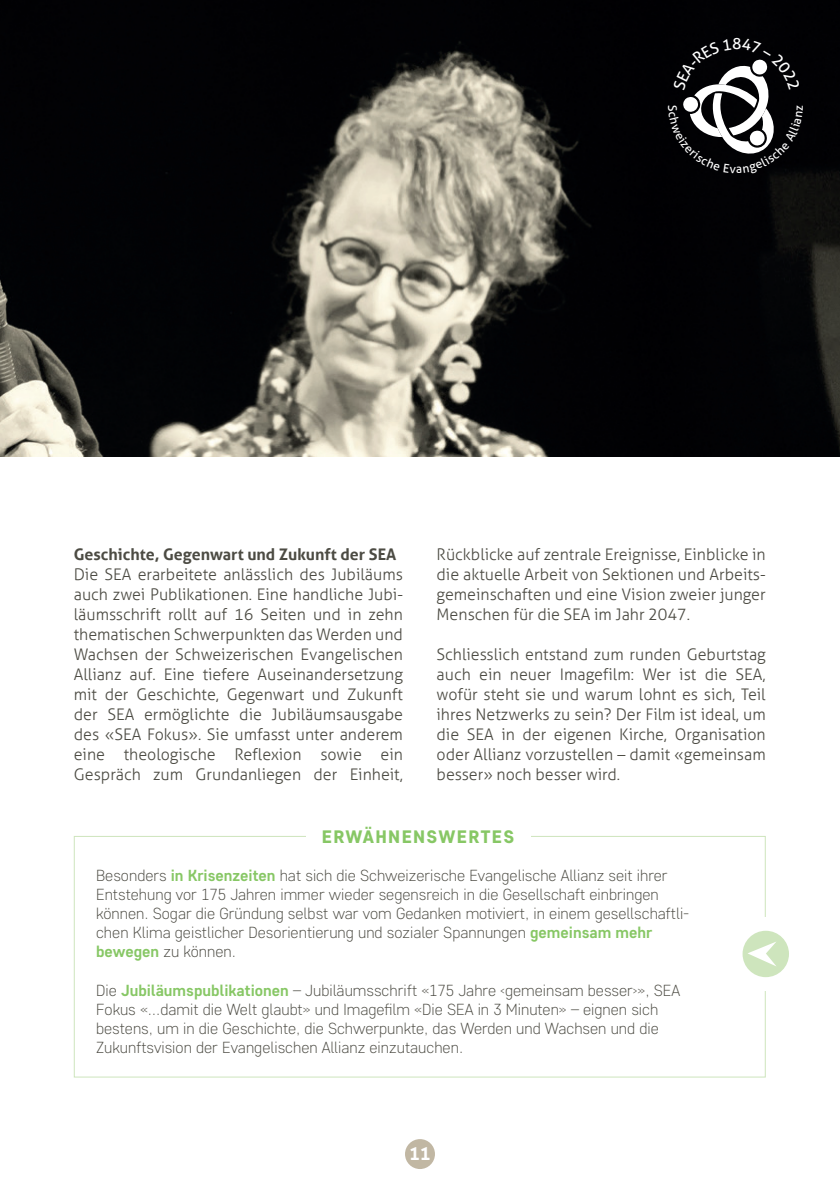
<style>
.page{position:relative;width:840px;height:1191px;background:#fff}
.page>*{position:absolute;margin:0;border:0;box-sizing:border-box;transform-origin:0 0}
.t1{font:800 18px "Core Sans D65";letter-spacing:.075em;color:#87c765}
.t2{font:700 18px "Aller";color:#fff}
.t3{font:300 16px/20px "Aller";color:#4c4b43;text-align:justify}
.t4{font:300 16px/19.2px "Core Sans D25";color:#4c4b43}
.t5{font:700 16px "Aller";color:#4c4b43}
.s1{font-family:"Core Sans D55";font-weight:700;color:#87c765}
</style>
<div class="page">
<div style="left:405px;top:1139px;width:29px;height:30px;background:#c1b7a3;border-radius:50%"></div>
<img style="left:0;top:0;width:839px;height:456px">
<div style="left:742px;top:930px;width:46px;height:47px;background:#cee5bd;border-radius:50%"></div>
<svg style="left:748px;top:942px;width:28px;height:24px"></svg>
<svg style="left:667px;top:38px;width:135px;height:136px"></svg>
<p class="t5" style="left:74px;top:544px;width:324px">Geschichte, Gegenwart und Zukunft der SEA</p>
<p class="t3" style="left:74px;top:564px;width:330px">Die SEA erarbeitete anlässlich des Jubiläums auch zwei Publikationen. Eine handliche Jubi&shy;läumsschrift rollt auf 16 Seiten und in zehn thematischen Schwerpunkten das Werden und Wachsen der Schweizerischen Evangelischen Allianz auf. Eine tiefere Auseinandersetzung mit der Geschichte, Gegenwart und Zukunft der SEA ermöglichte die Jubiläumsausgabe des «SEA Fokus». Sie umfasst unter anderem eine theologische Reflexion sowie ein Gespräch zum Grundanliegen der Einheit,</p>
<p class="t3" style="left:436px;top:544px;width:330px">Rückblicke auf zentrale Ereignisse, Einblicke in die aktuelle Arbeit von Sektionen und Arbeits&shy;gemeinschaften und eine Vision zweier junger Menschen für die SEA im Jahr 2047.</p>
<p class="t3" style="left:436px;top:644px;width:330px">Schliesslich entstand zum runden Geburtstag auch ein neuer Imagefilm: Wer ist die SEA, wofür steht sie und warum lohnt es sich, Teil ihres Netzwerks zu sein? Der Film ist ideal, um die SEA in der eigenen Kirche, Organisation oder Allianz vorzustellen – damit «gemeinsam besser» noch besser wird.</p>
<p class="t1" style="left:322px;top:824px;width:194px">ERWÄHNENSWERTES</p>
<p class="t4" style="left:96px;top:864px;width:594px">Besonders <span class="s1">in Krisenzeiten</span> hat sich die Schweizerische Evangelische Allianz seit ihrer Entstehung vor 175 Jahren immer wieder segensreich in die Gesellschaft einbringen können. Sogar die Gründung selbst war vom Gedanken motiviert, in einem gesellschaftli&shy;chen Klima geistlicher Desorientierung und sozialer Spannungen <span class="s1">gemeinsam mehr bewegen</span> zu können.</p>
<p class="t4" style="left:96px;top:980px;width:585px">Die <span class="s1">Jubiläumspublikationen</span> – Jubiläumsschrift «175 Jahre ‹gemeinsam besser›», SEA Fokus «…damit die Welt glaubt» und Imagefilm «Die SEA in 3 Minuten» – eignen sich bestens, um in die Geschichte, die Schwerpunkte, das Werden und Wachsen und die Zukunftsvision der Evangelischen Allianz einzutauchen.</p>
<p class="t2" style="left:409px;top:1143px;width:23px">11</p>
</div>
